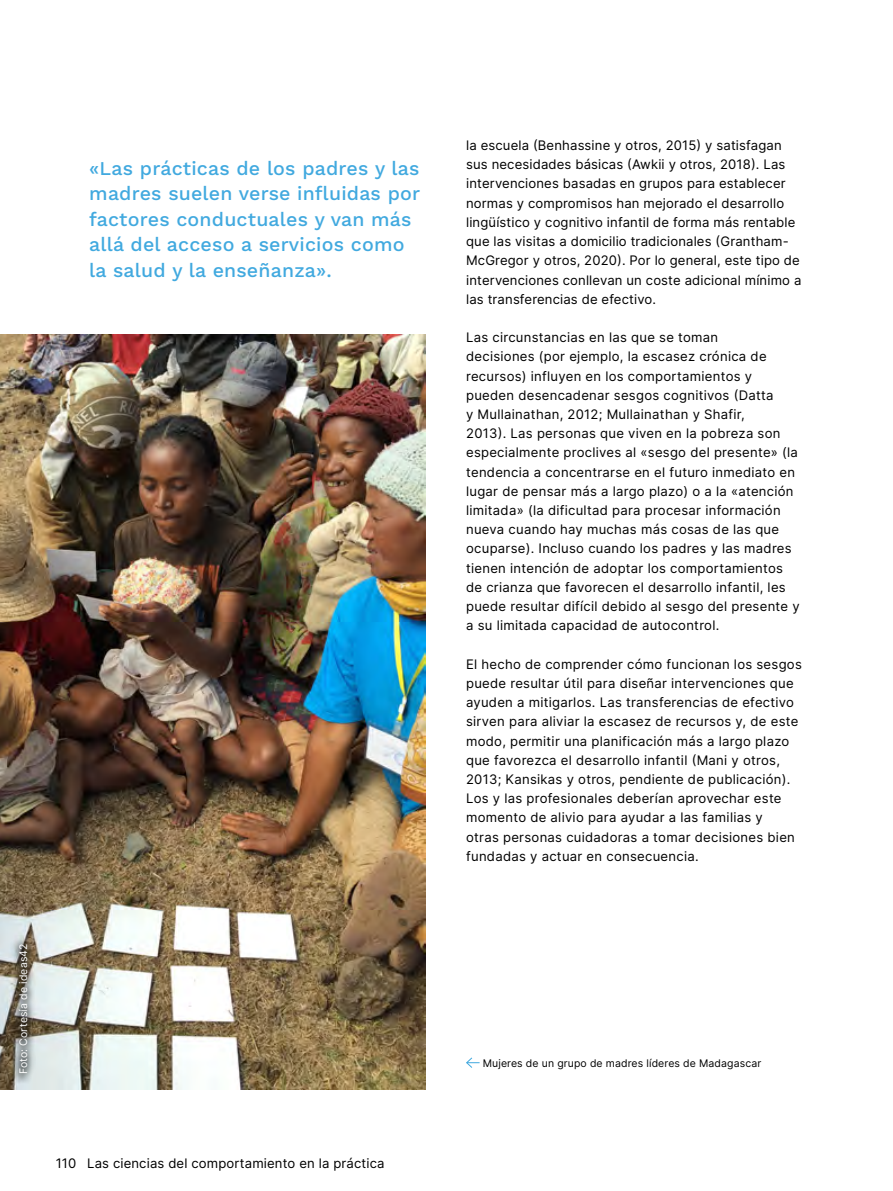
<style>
.page{position:relative;width:893px;height:1191px;background:#fff}
.page>*{position:absolute;margin:0;border:0;box-sizing:border-box;transform-origin:0 0}
.t1{font:500 19.5px/25.5px "Work Sans";letter-spacing:.01em;color:#41a9df}
.t2{font:13.2px/19.2px "Inter";letter-spacing:.02em;color:#000}
.t3{font:10.5px "Inter";letter-spacing:.01em;color:#000}
.t4{font:10.5px "Inter";letter-spacing:.01em;color:#fff}
</style>
<div class="page">
<img style="left:0;top:335px;width:426px;height:755px">
<div style="left:10px;top:935px;width:26px;height:149px;background:#000;opacity:.75"></div>
<svg style="left:466px;top:1057px;width:14px;height:11px"></svg>
<h1 class="t1" style="left:89px;top:156px;width:332px">«Las prácticas de los padres y las madres suelen verse influidas por factores conductuales y van más allá del acceso a servicios como la salud y la enseñanza».</h1>
<p class="t4" style="left:16px;top:1074px;width:132px;rotate:-90deg">Foto: Cortesía de ideas42</p>
<p class="t2" style="left:56px;top:1153px;width:330px">110 Las ciencias del comportamiento en la práctica</p>
<p class="t2" style="left:466px;top:135px;width:337px">la escuela (Benhassine y otros, 2015) y satisfagan sus necesidades básicas (Awkii y otros, 2018). Las intervenciones basadas en grupos para establecer normas y compromisos han mejorado el desarrollo lingüístico y cognitivo infantil de forma más rentable que las visitas a domicilio tradicionales (Grantham-McGregor y otros, 2020). Por lo general, este tipo de intervenciones conllevan un coste adicional mínimo a las transferencias de efectivo.</p>
<p class="t2" style="left:466px;top:327px;width:335px">Las circunstancias en las que se toman<br>decisiones (por ejemplo, la escasez crónica de recursos) influyen en los comportamientos y pueden desencadenar sesgos cognitivos (Datta<br>y Mullainathan, 2012; Mullainathan y Shafir,<br>2013). Las personas que viven en la pobreza son especialmente proclives al «sesgo del presente» (la tendencia a concentrarse en el futuro inmediato en lugar de pensar más a largo plazo) o a la «atención limitada» (la dificultad para procesar información nueva cuando hay muchas más cosas de las que ocuparse). Incluso cuando los padres y las madres tienen intención de adoptar los comportamientos de crianza que favorecen el desarrollo infantil, les puede resultar difícil debido al sesgo del presente y a su limitada capacidad de autocontrol.</p>
<p class="t2" style="left:466px;top:654px;width:337px">El hecho de comprender cómo funcionan los sesgos puede resultar útil para diseñar intervenciones que ayuden a mitigarlos. Las transferencias de efectivo sirven para aliviar la escasez de recursos y, de este modo, permitir una planificación más a largo plazo que favorezca el desarrollo infantil (Mani y otros, 2013; Kansikas y otros, pendiente de publicación).<br>Los y las profesionales deberían aprovechar este momento de alivio para ayudar a las familias y<br>otras personas cuidadoras a tomar decisiones bien fundadas y actuar en consecuencia.</p>
<p class="t3" style="left:483px;top:1055px;width:280px">Mujeres de un grupo de madres líderes de Madagascar</p>
</div>
